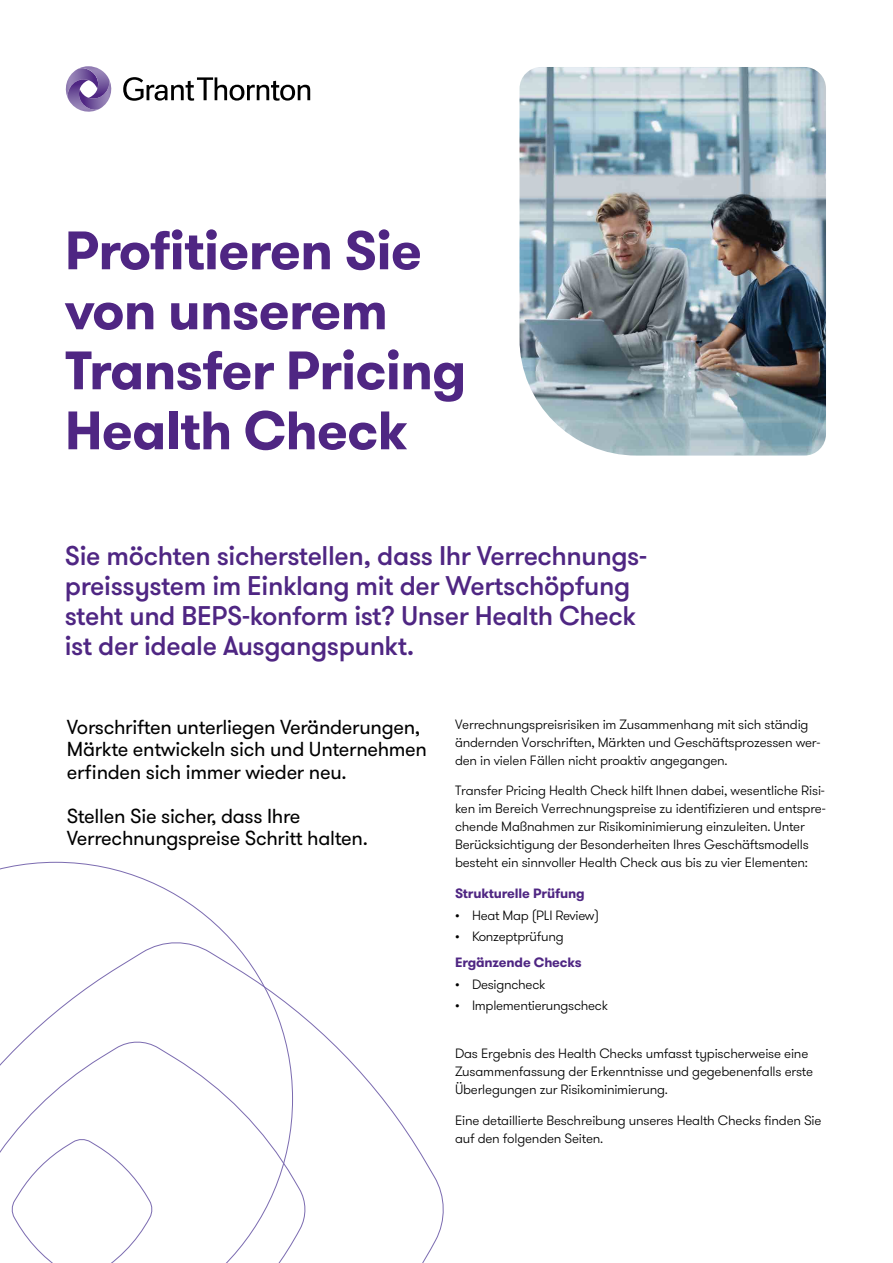
<style>
.page{position:relative;width:893px;height:1263px;background:#fff}
.page>*{position:absolute;margin:0;border:0;box-sizing:border-box;transform-origin:0 0}
.t1{font:700 54px/60px "GT Walsheim Pro";letter-spacing:-.015em;color:#4f2683}
.t2{font:500 27px/30px "GT Walsheim Pro";letter-spacing:-.015em;color:#4f2683}
.t3{font:20.25px/22.5px "GT Walsheim Pro";letter-spacing:-.015em;color:#000}
.t4{font:300 13.5px/18px "GT Walsheim Pro";letter-spacing:-.015em;color:#000}
.t5{font:700 13.5px "GT Walsheim Pro";letter-spacing:-.01em;color:#4f2683}
</style>
<div class="page">
<svg style="left:123px;top:77px;width:187px;height:24px"></svg>
<svg style="left:65px;top:66px;width:47px;height:46px"></svg>
<svg style="left:24px;top:939px;width:420px;height:324px"></svg>
<svg style="left:0;top:1040px;width:307px;height:223px"></svg>
<img style="left:519px;top:67px;width:307px;height:389px">
<h1 class="t1" style="left:65px;top:221px;width:403px">Profitieren Sie von unserem<br>Transfer Pricing<br>Health Check</h1>
<h2 class="t2" style="left:65px;top:541px;width:584px">Sie möchten sicherstellen, dass Ihr Verrechnungs&shy;preissystem im Einklang mit der Wertschöpfung steht und BEPS-konform ist? Unser Health Check ist der ideale Ausgangspunkt.</h2>
<h3 class="t3" style="left:67px;top:716px;width:362px">Vorschriften unterliegen Veränderungen,<br>Märkte entwickeln sich und Unternehmen erfinden sich immer wieder neu.</h3>
<h3 class="t3" style="left:67px;top:805px;width:302px">Stellen Sie sicher, dass Ihre<br>Verrechnungspreise Schritt halten.</h3>
<p class="t4" style="left:455px;top:715px;width:367px">Verrechnungspreisrisiken im Zusammenhang mit sich ständig ändernden Vorschriften, Märkten und Geschäftsprozessen wer&shy;den in vielen Fällen nicht proaktiv angegangen.</p>
<p class="t4" style="left:455px;top:782px;width:372px">Transfer Pricing Health Check hilft Ihnen dabei, wesentliche Risi&shy;ken im Bereich Verrechnungspreise zu identifizieren und entspre&shy;chende Maßnahmen zur Risikominimierung einzuleiten. Unter Berücksichtigung der Besonderheiten Ihres Geschäftsmodells besteht ein sinnvoller Health Check aus bis zu vier Elementen:</p>
<p class="t5" style="left:455px;top:885px;width:131px">Strukturelle Prüfung</p>
<p class="t4" style="left:455px;top:907px;width:146px">• Heat Map (PLI Review)</p>
<p class="t4" style="left:455px;top:927px;width:110px">• Konzeptprüfung</p>
<p class="t5" style="left:455px;top:953px;width:128px">Ergänzende Checks</p>
<p class="t4" style="left:455px;top:976px;width:92px">• Designcheck</p>
<p class="t4" style="left:455px;top:996px;width:154px">• Implementierungscheck</p>
<p class="t4" style="left:455px;top:1045px;width:360px">Das Ergebnis des Health Checks umfasst typischerweise eine<br>Zusammenfassung der Erkenntnisse und gegebenenfalls erste<br>Überlegungen zur Risikominimierung.</p>
<p class="t4" style="left:455px;top:1112px;width:368px">Eine detaillierte Beschreibung unseres Health Checks finden Sie auf den folgenden Seiten.</p>
</div>
